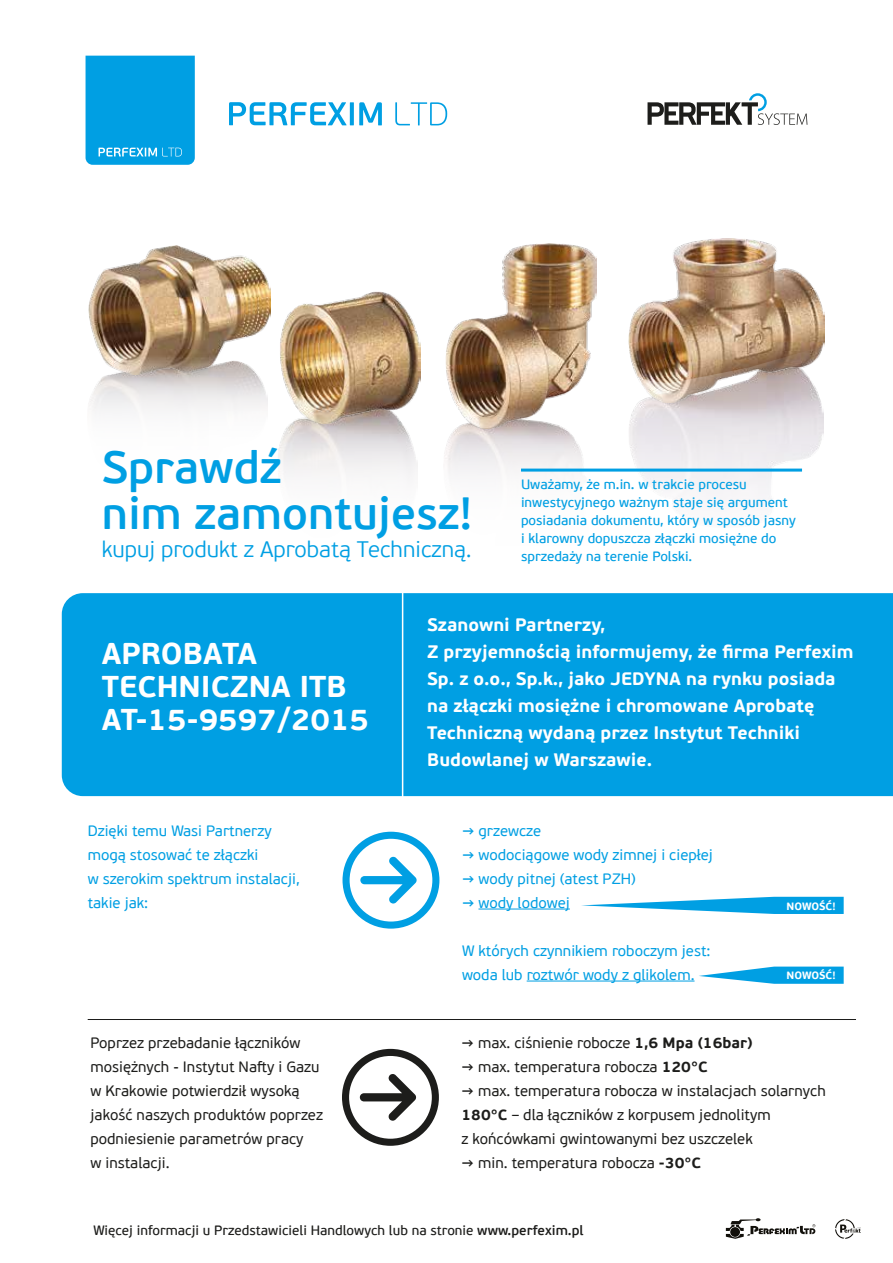
<style>
.page{position:relative;width:893px;height:1263px;background:#fff}
.page>*{position:absolute;margin:0;border:0;box-sizing:border-box;transform-origin:0 0}
.t1{font:600 45px/46.5px "PF Beau Sans Pro";color:#009fe3}
.t2{font:700 30px/33px "PF Beau Sans Pro";color:#fff}
.t3{font:300 22.35px "PF Beau Sans Pro";color:#009fe3}
.t4{font:700 18px/27px "PF Beau Sans Pro";color:#fff}
.t5{font:15px/24px "PF Beau Sans Pro";color:#1d1d1b}
.t6{font:15px/24px "PF Beau Sans Pro";color:#009fe3}
.t7{font:13.5px/18px "PF Beau Sans Pro Bbook";color:#009fe3}
.t8{font:13.5px "PF Beau Sans Pro Bbook";color:#1d1d1b}
.t9{font:700 10.65px "PF Beau Sans Pro";color:#fff}
.s1{font-weight:600}
.s2{font-weight:700}
.s3{font-family:"PF Beau Sans Pro";font-weight:600}
</style>
<div class="page">
<svg style="left:229px;top:102px;width:153px;height:23px"></svg>
<svg style="left:395px;top:102px;width:52px;height:23px"></svg>
<div style="left:86px;top:56px;width:109px;height:109px;background:#009fe3"></div>
<svg style="left:647px;top:93px;width:160px;height:32px"></svg>
<img style="left:88px;top:245px;width:182px;height:110px">
<svg style="left:89px;top:355px;width:179px;height:57px"></svg>
<img style="left:446px;top:244px;width:150px;height:164px">
<svg style="left:444px;top:408px;width:152px;height:67px"></svg>
<img style="left:280px;top:291px;width:140px;height:115px">
<svg style="left:210px;top:406px;width:208px;height:73px"></svg>
<img style="left:629px;top:238px;width:196px;height:107px">
<svg style="left:596px;top:345px;width:229px;height:159px"></svg>
<div style="left:62px;top:593px;width:831px;height:203px;background:#009fe3"></div>
<hr style="left:402px;top:587px;width:1px;height:223px;background:#fff">
<svg style="left:581px;top:897px;width:263px;height:17px"></svg>
<svg style="left:699px;top:966px;width:145px;height:18px"></svg>
<hr style="left:478px;top:909px;width:92px;height:1px;background:#009fe3">
<hr style="left:527px;top:981px;width:167px;height:1px;background:#009fe3">
<svg style="left:342px;top:832px;width:97px;height:97px"></svg>
<svg style="left:342px;top:1049px;width:97px;height:97px"></svg>
<hr style="left:88px;top:1019px;width:768px;height:1px;background:#1d1d1b">
<svg style="left:726px;top:1218px;width:89px;height:21px"></svg>
<div style="left:730px;top:1227px;width:10px;height:10px;background:#12100b;border-radius:50%"></div>
<svg style="left:835px;top:1219px;width:26px;height:20px"></svg>
<hr style="left:521px;top:469px;width:281px;height:3px;background:#009fe3">
<h1 class="t1" style="left:102px;top:445px;width:372px">Sprawdź<br>nim zamontujesz!</h1>
<h3 class="t3" style="left:102px;top:537px;width:371px">kupuj produkt z Aprobatą Techniczną.</h3>
<p class="t7" style="left:521px;top:476px;width:276px">Uważamy, że m.in. w trakcie procesu inwestycyjnego ważnym staje się argument posiadania dokumentu, który w sposób jasny i klarowny dopuszcza złączki mosiężne do sprzedaży na terenie Polski.</p>
<h2 class="t2" style="left:102px;top:637px;width:269px">APROBATA<br>TECHNICZNA ITB<br>AT-15-9597/2015</h2>
<p class="t6" style="left:88px;top:819px;width:213px">Dzięki temu Wasi Partnerzy mogą stosować te złączki<br>w szerokim spektrum instalacji, takie jak:</p>
<p class="t5" style="left:90px;top:1031px;width:234px">Poprzez przebadanie łączników mosiężnych - Instytut Naſty i Gazu w Krakowie potwierdził wysoką jakość naszych produktów poprzez podniesienie parametrów pracy<br>w instalacji.</p>
<p class="t4" style="left:427px;top:612px;width:428px">Szanowni Partnerzy,<br>Z przyjemnością informujemy, że firma Perfexim Sp. z o.o., Sp.k., jako JEDYNA na rynku posiada na złączki mosiężne i chromowane Aprobatę Techniczną wydaną przez Instytut Techniki Budowlanej w Warszawie.</p>
<p class="t6" style="left:462px;top:819px;width:81px"><span class="s1">→</span> grzewcze</p>
<p class="t6" style="left:462px;top:843px;width:253px"><span class="s1">→</span> wodociągowe wody zimnej i ciepłej</p>
<p class="t6" style="left:462px;top:867px;width:175px"><span class="s1">→</span> wody pitnej (atest PZH)</p>
<p class="t6" style="left:462px;top:891px;width:109px"><span class="s1">→</span> wody lodowej</p>
<p class="t6" style="left:462px;top:939px;width:250px">W których czynnikiem roboczym jest: woda lub roztwór wody z glikolem.</p>
<p class="t9" style="left:787px;top:899px;width:51px">NOWOŚĆ!</p>
<p class="t9" style="left:787px;top:969px;width:51px">NOWOŚĆ!</p>
<p class="t5" style="left:461px;top:1031px;width:293px"><span class="s1">→</span> max. ciśnienie robocze <span class="s2">1,6 Mpa (16bar)</span></p>
<p class="t5" style="left:461px;top:1055px;width:248px"><span class="s1">→</span> max. temperatura robocza <span class="s2">120°C</span></p>
<p class="t5" style="left:461px;top:1079px;width:366px"><span class="s1">→</span> max. temperatura robocza w instalacjach solarnych<br><span class="s2">180°C</span> – dla łączników z korpusem jednolitym<br>z końcówkami gwintowanymi bez uszczelek</p>
<p class="t5" style="left:461px;top:1151px;width:241px"><span class="s1">→</span> min. temperatura robocza <span class="s2">-30°C</span></p>
<p class="t8" style="left:93px;top:1222px;width:492px">Więcej informacji u Przedstawicieli Handlowych lub na stronie <span class="s3">www.perfexim.pl</span></p>
</div>
